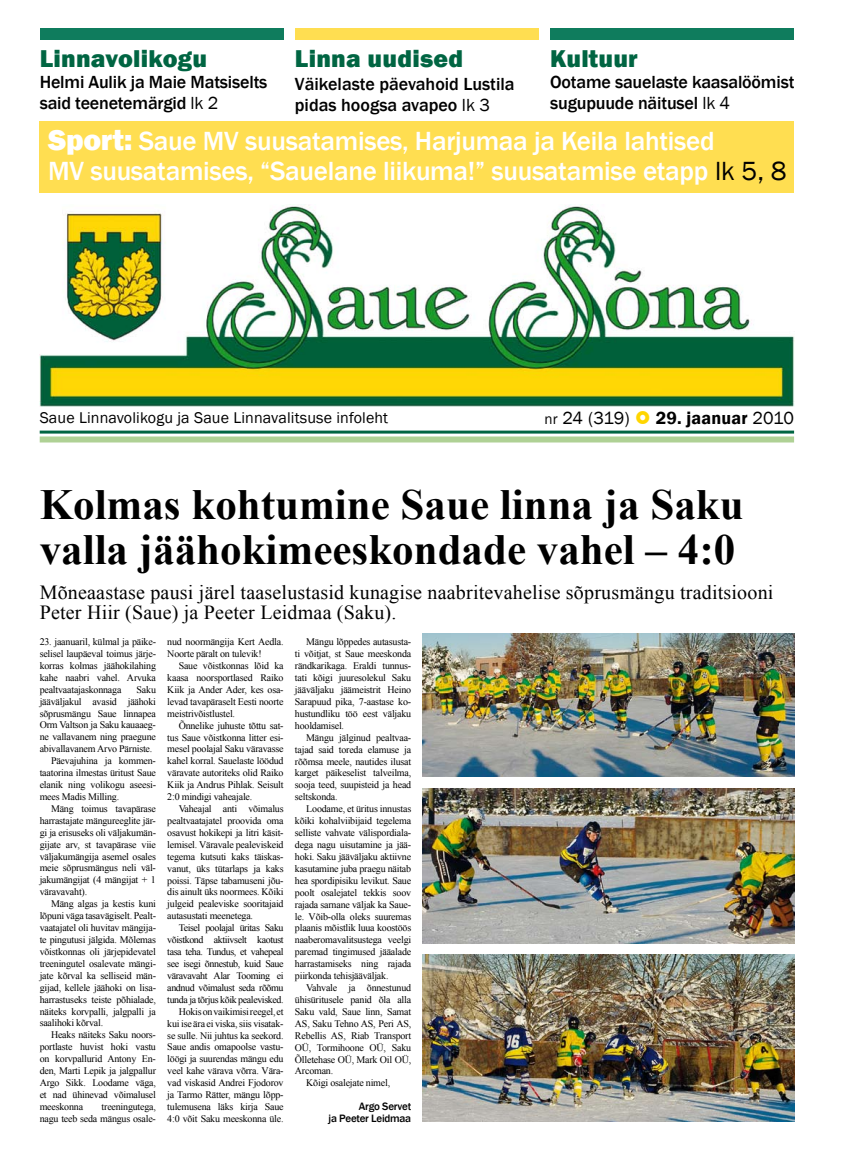
<style>
.page{position:relative;width:865px;height:1163px;background:#fff}
.page>*{position:absolute;margin:0;border:0;box-sizing:border-box;transform-origin:0 0}
.t1{font:700 43px/45px "Times New Roman";color:#000}
.t2{font:500 27px/30px "Franklin Gothic";letter-spacing:-.01em;color:#fff}
.t3{font:800 25px "Franklin Gothic";letter-spacing:.01em;color:#006542}
.t4{font:20px/20px "Times New Roman";letter-spacing:.01em;color:#000}
.t5{font:500 18px/21px "Franklin Gothic";letter-spacing:-.01em;color:#000}
.t6{font:600 18px "Franklin Gothic";letter-spacing:.01em;color:#000}
.t7{font:18px "Franklin Gothic";color:#000}
.t8{font:16px "Franklin Gothic";letter-spacing:.01em;color:#000}
.t9{font:500 11px/11.9px "Franklin Gothic";letter-spacing:-.02em;color:#000;text-align:right}
.t10{font:10px/11.9px "Times New Roman";letter-spacing:-.02em;color:#000;text-align:justify}
.s1{font-weight:400}
.s2{font-weight:800;font-size:30px}
.s3{font-weight:400;color:#000}
.s4{font-size:15px}
</style>
<div class="page">
<img style="left:40px;top:204px;width:754px;height:202px">
<hr style="left:40px;top:430px;width:754px;height:3px;background:#006542">
<div style="left:40px;top:436px;width:754px;height:6px;background:#afd195"></div>
<div style="left:550px;top:28px;width:244px;height:12px;background:#0f7c5d"></div>
<div style="left:295px;top:28px;width:244px;height:12px;background:#ffde51"></div>
<div style="left:40px;top:28px;width:243px;height:12px;background:#0f7c5d"></div>
<div style="left:40px;top:121px;width:754px;height:71px;background:#ffde51"></div>
<img style="left:422px;top:633px;width:372px;height:143px">
<img style="left:422px;top:788px;width:372px;height:155px">
<img style="left:422px;top:954px;width:372px;height:167px">
<h3 class="t3" style="left:40px;top:43px;width:169px">Linnavolikogu</h3>
<h3 class="t5" style="left:40px;top:72px;width:229px">Helmi Aulik ja Maie Matsiselts said teenetemärgid <span class="s1">lk 2</span></h3>
<h3 class="t3" style="left:295px;top:43px;width:170px">Linna uudised</h3>
<h3 class="t5" style="left:295px;top:73px;width:221px">Väikelaste päevahoid Lustila pidas hoogsa avapeo <span class="s1">lk 3</span></h3>
<h3 class="t3" style="left:550px;top:43px;width:89px">Kultuur</h3>
<h3 class="t5" style="left:550px;top:72px;width:246px">Ootame sauelaste kaasalöömist sugupuude näitusel <span class="s1">lk 4</span></h3>
<h2 class="t2" style="left:48px;top:127px;width:740px"><span class="s2">Sport:</span> Saue MV suusatamises, Harjumaa ja Keila lahtised<br>MV suusatamises, “Sauelane liikuma!” suusatamise etapp <span class="s3">lk 5, 8</span></h2>
<h3 class="t8" style="left:40px;top:408px;width:350px">Saue Linnavolikogu ja Saue Linnavalitsuse infoleht</h3>
<h3 class="t7" style="left:544px;top:407px;width:87px"><span class="s4">nr</span> 24 (319)</h3>
<h3 class="t6" style="left:655px;top:407px;width:140px">29. jaanuar <span class="s1">2010</span></h3>
<h1 class="t1" style="left:40px;top:481px;width:705px">Kolmas kohtumine Saue linna ja Saku valla jäähokimeeskondade vahel – 4:0</h1>
<h3 class="t4" style="left:40px;top:582px;width:735px">Mõneaastase pausi järel taaselustasid kunagise naabritevahelise sõprusmängu traditsiooni<br>Peter Hiir (Saue) ja Peeter Leidmaa (Saku).</h3>
<p class="t10" style="left:40px;top:635px;width:118px">23. jaanuaril, külmal ja päike&shy;selisel laupäeval toimus järje&shy;korras kolmas jäähokilahing kahe naabri vahel. Arvuka pealtvaatajaskonnaga</p>
<p class="t10" style="left:137px;top:683px;width:21px">Saku</p>
<p class="t10" style="left:40px;top:695px;width:118px">jääväljakul avasid jäähoki</p>
<p class="t10" style="left:40px;top:707px;width:118px">sõprusmängu Saue linnapea</p>
<p class="t10" style="left:40px;top:719px;width:118px">Orm Valtson ja Saku kauaaeg-</p>
<p class="t10" style="left:40px;top:730px;width:118px">ne vallavanem ning praegune</p>
<p class="t10" style="left:40px;top:742px;width:114px">abivallavanem Arvo Pärniste.</p>
<p class="t10" style="left:51px;top:754px;width:106px">Päevajuhina ja kommen-</p>
<p class="t10" style="left:40px;top:766px;width:118px">taatorina ilmestas üritust Saue</p>
<p class="t10" style="left:40px;top:778px;width:118px">elanik ning volikogu aseesi-</p>
<p class="t10" style="left:40px;top:790px;width:81px">mees Madis Milling.</p>
<p class="t10" style="left:51px;top:802px;width:106px">Mäng toimus tavapärase</p>
<p class="t10" style="left:40px;top:814px;width:118px">harrastajate mängureeglite jär-</p>
<p class="t10" style="left:40px;top:826px;width:118px">gi ja erisuseks oli väljakumän-</p>
<p class="t10" style="left:40px;top:838px;width:118px">gijate arv, st tavapärase viie</p>
<p class="t10" style="left:40px;top:850px;width:118px">väljakumängija asemel osales</p>
<p class="t10" style="left:40px;top:861px;width:118px">meie sõprusmängus neli väl-</p>
<p class="t10" style="left:40px;top:873px;width:118px">jakumängijat (4 mängijat + 1</p>
<p class="t10" style="left:40px;top:885px;width:49px">väravavaht).</p>
<p class="t10" style="left:51px;top:897px;width:106px">Mäng algas ja kestis kuni</p>
<p class="t10" style="left:40px;top:909px;width:118px">lõpuni väga tasavägiselt. Pealt-</p>
<p class="t10" style="left:40px;top:921px;width:118px">vaatajatel oli huvitav mängija-</p>
<p class="t10" style="left:40px;top:933px;width:118px">te pingutusi jälgida. Mõlemas</p>
<p class="t10" style="left:40px;top:945px;width:118px">võistkonnas oli järjepidevatel</p>
<p class="t10" style="left:40px;top:957px;width:118px">treeningutel osalevate mängi-</p>
<p class="t10" style="left:40px;top:969px;width:118px">jate kõrval ka selliseid män-</p>
<p class="t10" style="left:40px;top:981px;width:118px">gijad, kellele jäähoki on lisa-</p>
<p class="t10" style="left:40px;top:992px;width:118px">harrastuseks teiste põhialade,</p>
<p class="t10" style="left:40px;top:1004px;width:118px">näiteks korvpalli, jalgpalli ja</p>
<p class="t10" style="left:40px;top:1016px;width:65px">saalihoki kõrval.</p>
<p class="t10" style="left:51px;top:1028px;width:106px">Heaks näiteks Saku noors-</p>
<p class="t10" style="left:40px;top:1040px;width:118px">portlaste huvist hoki vastu</p>
<p class="t10" style="left:40px;top:1052px;width:118px">on korvpallurid Antony En-</p>
<p class="t10" style="left:40px;top:1064px;width:118px">den, Marti Lepik ja jalgpallur</p>
<p class="t10" style="left:40px;top:1076px;width:118px">Argo Sikk. Loodame väga,</p>
<p class="t10" style="left:40px;top:1088px;width:118px">et nad ühinevad võimalusel</p>
<p class="t10" style="left:40px;top:1100px;width:45px">meeskonna</p>
<p class="t10" style="left:40px;top:1100px;width:118px;text-align:right">treeningutega,<br>nagu teeb seda mängus osale-</p>
<p class="t10" style="left:167px;top:635px;width:118px">nud noormängija Kert Aedla.<br>Noorte päralt on tulevik!</p>
<p class="t10" style="left:167px;top:659px;width:118px;text-indent:11px">Saue võistkonnas lõid ka kaasa noorsportlased Raiko Kiik ja Ander Ader, kes osa&shy;levad tavapäraselt Eesti noorte meistrivõistlustel.</p>
<p class="t10" style="left:167px;top:719px;width:118px;text-indent:11px">Õnnelike juhuste tõttu sat&shy;tus Saue võistkonna litter esi&shy;mesel poolajal Saku väravasse kahel korral. Sauelaste löödud väravate autoriteks olid Raiko Kiik ja Andrus Pihlak. Seisult 2:0 mindigi vaheajale.</p>
<p class="t10" style="left:167px;top:802px;width:118px;text-indent:11px">Vaheajal anti võimalus pealtvaatajatel proovida oma osavust hokikepi ja litri käsit&shy;lemisel. Väravale pealeviskeid tegema kutsuti kaks täiskas&shy;vanut, üks tütarlaps ja kaks poissi. Täpse tabamuseni jõu&shy;dis ainult üks noormees. Kõiki julgeid pealeviske sooritajaid autasustati meenetega.</p>
<p class="t10" style="left:167px;top:921px;width:118px;text-align:right">Teisel poolajal üritas Saku võistkond aktiivselt kaotust tasa teha. Tundus, et vahepeal see isegi õnnestub, kuid Saue väravavaht Alar Tooming ei andnud võimalust seda rõõmu tunda ja tõrjus kõik pealevisked.<br>Hokis on vaikimisi reegel, et kui ise ära ei viska, siis visatak&shy;se sulle. Nii juhtus ka seekord.<br>Saue andis omapoolse vastu&shy;löögi ja suurendas mängu edu veel kahe värava võrra. Vära&shy;vad viskasid Andrei Fjodorov ja Tarmo Rätter, mängu lõpp&shy;tulemusena läks kirja Saue<br>4:0 võit Saku meeskonna üle.</p>
<p class="t10" style="left:295px;top:636px;width:118px;text-indent:11px">Mängu lõppedes autasusta&shy;ti võitjat, st Saue meeskonda rändkarikaga. Eraldi tunnus&shy;tati kõigi juuresolekul Saku jääväljaku jäämeistrit Heino Sarapuud pika, 7-aastase ko&shy;hustundliku töö eest väljaku hooldamisel.</p>
<p class="t10" style="left:295px;top:731px;width:118px;text-indent:11px">Mängu jälginud pealtvaa&shy;tajad said toreda elamuse ja rõõmsa meele, nautides ilusat karget päikeselist talveilma, sooja teed, suupisteid ja head seltskonda.</p>
<p class="t10" style="left:295px;top:802px;width:118px;text-indent:11px">Loodame, et üritus innustas kõiki kohalviibijaid tegelema selliste vahvate välispordiala&shy;dega nagu uisutamine ja jää&shy;hoki. Saku jääväljaku aktiivne kasutamine juba praegu näitab hea spordipisiku levikut. Saue poolt osalejatel tekkis soov rajada sarnane väljak ka Saue&shy;le. Võib-olla oleks suuremas plaanis mõistlik luua koostöös naaberomavalitsustega veelgi paremad tingimused jääalade harrastamiseks ning rajada piirkonda tehisjääväljak.</p>
<p class="t10" style="left:306px;top:981px;width:106px">Vahvale ja õnnestunud</p>
<p class="t10" style="left:295px;top:993px;width:118px">ühisüritusele panid õla alla</p>
<p class="t10" style="left:295px;top:1005px;width:118px">Saku vald, Saue linn, Samat</p>
<p class="t10" style="left:295px;top:1017px;width:118px">AS, Saku Tehno AS, Peri AS,</p>
<p class="t10" style="left:295px;top:1029px;width:118px">Rebellis AS, Riab Transport</p>
<p class="t10" style="left:295px;top:1040px;width:118px">OÜ, Tormihoone OÜ, Saku</p>
<p class="t10" style="left:295px;top:1052px;width:118px">Õlletehase OÜ, Mark Oil OÜ,</p>
<p class="t10" style="left:295px;top:1064px;width:40px">Arcoman.</p>
<p class="t10" style="left:306px;top:1076px;width:85px">Kõigi osalejate nimel,</p>
<p class="t9" style="left:328px;top:1099px;width:84px">Argo Servet<br>ja Peeter Leidmaa</p>
</div>
